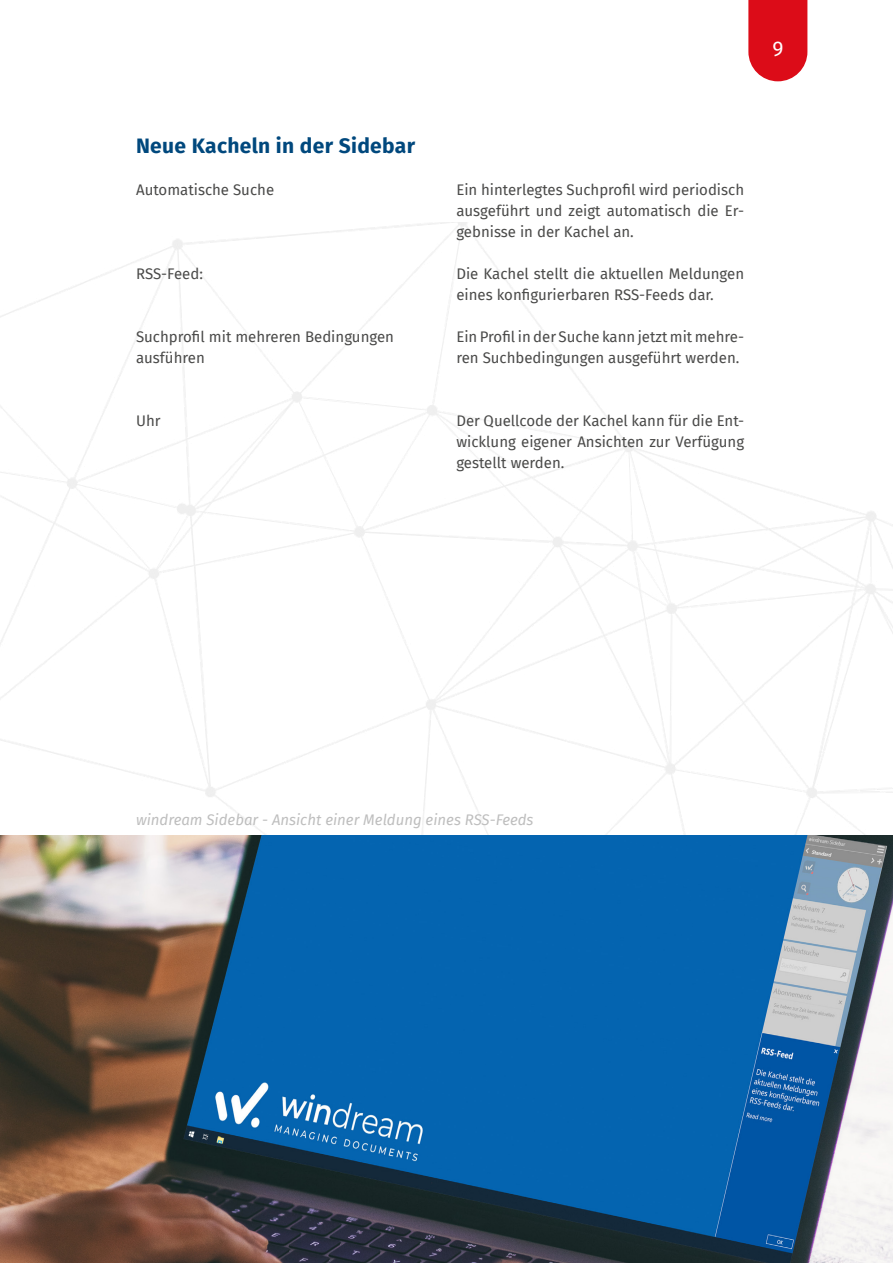
<style>
.page{position:relative;width:893px;height:1263px;background:#fff}
.page>*{position:absolute;margin:0;border:0;box-sizing:border-box;transform-origin:0 0}
.t1{font:700 21px "Fira Sans";letter-spacing:.015em;color:#00487d}
.t2{font:21px "Fira Sans";color:#fff}
.t3{font:15px/21px "Fira Sans";color:#4a4a49}
.t4{font:italic 15px "Fira Sans";color:#bebebe}
</style>
<div class="page">
<img style="left:0;top:222px;width:893px;height:614px">
<img style="left:0;top:836px;width:893px;height:427px">
<svg style="left:748px;top:0;width:59px;height:81px;background:#de1f2a"></svg>
<h1 class="t2" style="left:772px;top:33px;width:13px">9</h1>
<h1 class="t1" style="left:136px;top:128px;width:280px">Neue Kacheln in der Sidebar</h1>
<p class="t3" style="left:136px;top:179px;width:140px">Automatische Suche</p>
<p class="t3" style="left:456px;top:179px;width:289px;text-align:justify">Ein hinterlegtes Suchprofil wird periodisch ausgeführt und zeigt automatisch die Er&shy;gebnisse in der Kachel an.</p>
<p class="t3" style="left:136px;top:263px;width:68px">RSS-Feed:</p>
<p class="t3" style="left:456px;top:263px;width:289px">Die Kachel stellt die aktuellen Meldungen eines konfigurierbaren RSS-Feeds dar.</p>
<p class="t3" style="left:136px;top:326px;width:259px">Suchprofil mit mehreren Bedingungen ausführen</p>
<p class="t3" style="left:456px;top:326px;width:289px">Ein Profil in der Suche kann jetzt mit mehre&shy;ren Suchbedingungen ausgeführt werden.</p>
<p class="t3" style="left:136px;top:410px;width:26px">Uhr</p>
<p class="t3" style="left:456px;top:410px;width:289px;text-align:justify">Der Quellcode der Kachel kann für die Ent&shy;wicklung eigener Ansichten zur Verfügung gestellt werden.</p>
<p class="t4" style="left:136px;top:808px;width:399px">windream Sidebar - Ansicht einer Meldung eines RSS-Feeds</p>
</div>
